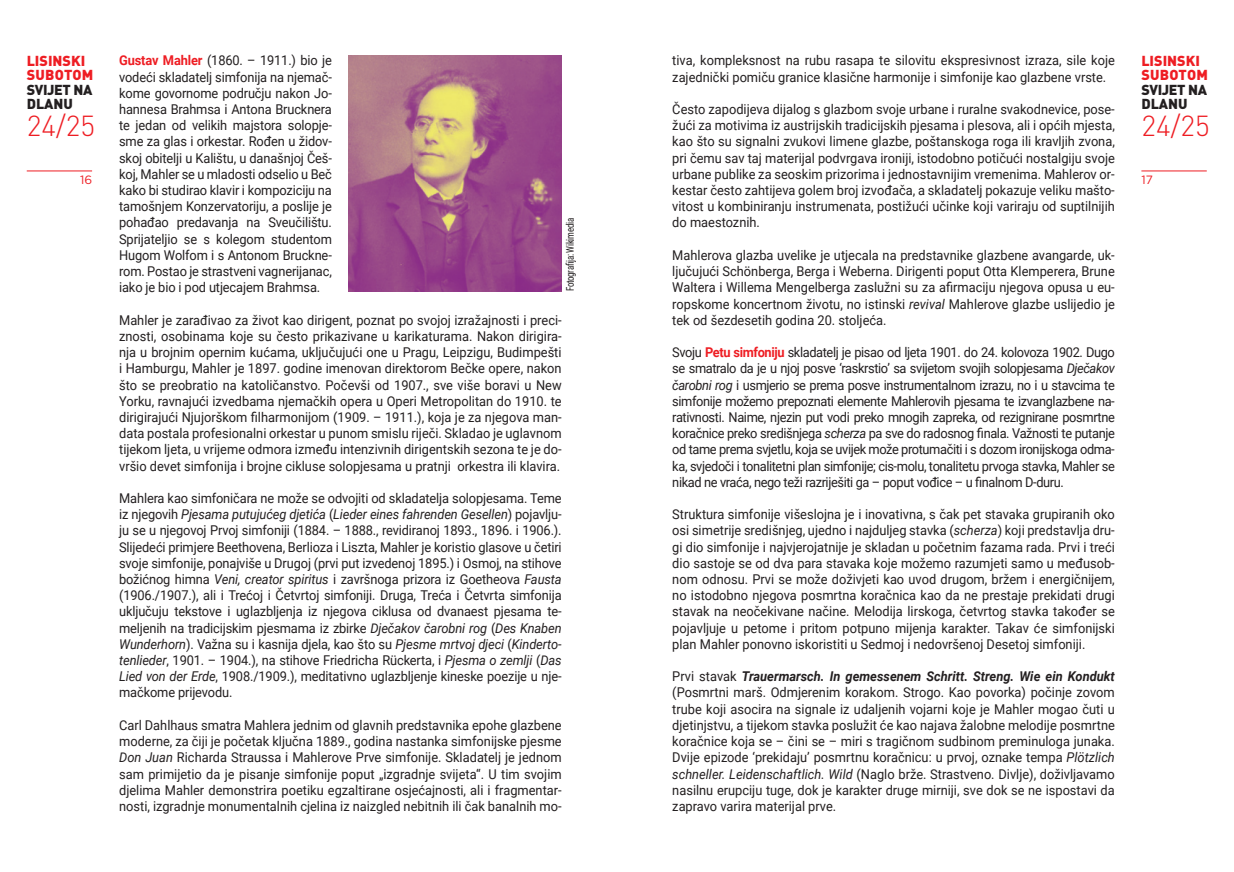
<style>
.page{position:relative;width:1234px;height:872px;background:#fff}
.page>*{position:absolute;margin:0;border:0;box-sizing:border-box;transform-origin:0 0}
.t1{font:300 28.5px "DIN Pro";color:#ee1d23}
.t2{font:900 14.25px/14.1px "DIN Pro";color:#ee1d23}
.t3{font:900 14.25px/14.1px "DIN Pro";letter-spacing:-.025em;color:#231f20}
.t4{font:13.5px/16.2px "Roboto";color:#231f20;text-align:justify;scale:.95 1}
.t5{font:12px "Gotham";color:#ee1d23}
.t6{font:10.5px "Roboto Condensed";letter-spacing:-.03em;color:#231f20;scale:.85 1}
.s1{font-weight:700;color:#ee1d23}
.s2{font-style:italic}
.s3{font-weight:700;font-style:italic}
</style>
<div class="page">
<hr style="left:27px;top:171px;width:65px;height:1px;background:#ee1d23">
<hr style="left:1141px;top:171px;width:65px;height:1px;background:#ee1d23">
<img style="left:349px;top:55px;width:212px;height:236px">
<p class="t4" style="left:119px;top:52px;width:225px"><span class="s1">Gustav Mahler</span> (1860. – 1911.) bio je vodeći skladatelj simfonija na njemač&shy;kome govornome području nakon Jo&shy;hannesa Brahmsa i Antona Brucknera te jedan od velikih majstora solopje&shy;sme za glas i orkestar. Rođen u židov&shy;skoj obitelji u Kalištu, u današnjoj Češ&shy;koj, Mahler se u mladosti odselio u Beč kako bi studirao klavir i kompoziciju na tamošnjem Konzervatoriju, a poslije je pohađao predavanja na Sveučilištu.<br>Sprijateljio se s kolegom studentom Hugom Wolfom i s Antonom Bruckne&shy;rom. Postao je strastveni vagnerijanac, iako je bio i pod utjecajem Brahmsa.</p>
<p class="t4" style="left:119px;top:311px;width:467px">Mahler je zarađivao za život kao dirigent, poznat po svojoj izražajnosti i preci&shy;znosti, osobinama koje su često prikazivane u karikaturama. Nakon dirigira&shy;nja u brojnim opernim kućama, uključujući one u Pragu, Leipzigu, Budimpešti i Hamburgu, Mahler je 1897. godine imenovan direktorom Bečke opere, nakon što se preobratio na katoličanstvo. Počevši od 1907., sve više boravi u New Yorku, ravnajući izvedbama njemačkih opera u Operi Metropolitan do 1910. te dirigirajući Njujorškom filharmonijom (1909. – 1911.), koja je za njegova man&shy;data postala profesionalni orkestar u punom smislu riječi. Skladao je uglavnom tijekom ljeta, u vrijeme odmora između intenzivnih dirigentskih sezona te je do&shy;vršio devet simfonija i brojne cikluse solopjesama u pratnji orkestra ili klavira.</p>
<p class="t4" style="left:119px;top:489px;width:467px">Mahlera kao simfoničara ne može se odvojiti od skladatelja solopjesama. Teme iz njegovih <span class="s2">Pjesama putujućeg djetića</span> (<span class="s2">Lieder eines fahrenden Gesellen</span>) pojavlju&shy;ju se u njegovoj Prvoj simfoniji (1884. – 1888., revidiranoj 1893., 1896. i 1906.).<br>Slijedeći primjere Beethovena, Berlioza i Liszta, Mahler je koristio glasove u četiri svoje simfonije, ponajviše u Drugoj (prvi put izvedenoj 1895.) i Osmoj, na stihove božićnog himna <span class="s2">Veni, creator spiritus</span> i završnoga prizora iz Goetheova <span class="s2">Fausta </span>(1906./1907.), ali i Trećoj i Četvrtoj simfoniji. Druga, Treća i Četvrta simfonija uključuju tekstove i uglazbljenja iz njegova ciklusa od dvanaest pjesama te&shy;meljenih na tradicijskim pjesmama iz zbirke <span class="s2">Dječakov čarobni rog</span> (<span class="s2">Des Knaben Wunderhorn</span>). Važna su i kasnija djela, kao što su <span class="s2">Pjesme mrtvoj djeci</span> (<span class="s2">Kinderto&shy;tenlieder</span>, 1901. – 1904.), na stihove Friedricha Rückerta, i <span class="s2">Pjesma o zemlji</span> (<span class="s2">Das Lied von der Erde</span>, 1908./1909.), meditativno uglazbljenje kineske poezije u nje&shy;mačkome prijevodu.</p>
<p class="t4" style="left:119px;top:716px;width:467px">Carl Dahlhaus smatra Mahlera jednim od glavnih predstavnika epohe glazbene moderne, za čiji je početak ključna 1889., godina nastanka simfonijske pjesme <span class="s2">Don Juan</span> Richarda Straussa i Mahlerove Prve simfonije. Skladatelj je jednom sam primijetio da je pisanje simfonije poput „izgradnje svijeta“. U tim svojim djelima Mahler demonstrira poetiku egzaltirane osjećajnosti, ali i fragmentar&shy;nosti, izgradnje monumentalnih cjelina iz naizgled nebitnih ili čak banalnih mo-</p>
<p class="t4" style="left:672px;top:52px;width:467px">tiva, kompleksnost na rubu rasapa te silovitu ekspresivnost izraza, sile koje zajednički pomiču granice klasične harmonije i simfonije kao glazbene vrste.</p>
<p class="t4" style="left:672px;top:101px;width:467px">Često zapodijeva dijalog s glazbom svoje urbane i ruralne svakodnevice, pose&shy;žući za motivima iz austrijskih tradicijskih pjesama i plesova, ali i općih mjesta, kao što su signalni zvukovi limene glazbe, poštanskoga roga ili kravljih zvona, pri čemu sav taj materijal podvrgava ironiji, istodobno potičući nostalgiju svoje urbane publike za seoskim prizorima i jednostavnijim vremenima. Mahlerov or&shy;kestar često zahtijeva golem broj izvođača, a skladatelj pokazuje veliku mašto&shy;vitost u kombiniranju instrumenata, postižući učinke koji variraju od suptilnijih do maestoznih.</p>
<p class="t4" style="left:672px;top:246px;width:467px">Mahlerova glazba uvelike je utjecala na predstavnike glazbene avangarde, uk&shy;ljučujući Schönberga, Berga i Weberna. Dirigenti poput Otta Klemperera, Brune Waltera i Willema Mengelberga zaslužni su za afirmaciju njegova opusa u eu&shy;ropskome koncertnom životu, no istinski <span class="s2">revival</span> Mahlerove glazbe uslijedio je tek od šezdesetih godina 20. stoljeća.</p>
<p class="t4" style="left:672px;top:344px;width:467px">Svoju <span class="s1">Petu simfoniju</span> skladatelj je pisao od ljeta 1901. do 24. kolovoza 1902. Dugo se smatralo da je u njoj posve ‘raskrstio’ sa svijetom svojih solopjesama <span class="s2">Dječakov čarobni rog</span> i usmjerio se prema posve instrumentalnom izrazu, no i u stavcima te simfonije možemo prepoznati elemente Mahlerovih pjesama te izvanglazbene na&shy;rativnosti. Naime, njezin put vodi preko mnogih zapreka, od rezignirane posmrtne koračnice preko središnjega <span class="s2">scherza</span> pa sve do radosnog finala. Važnosti te putanje od tame prema svjetlu, koja se uvijek može protumačiti i s dozom ironijskoga odma&shy;ka, svjedoči i tonalitetni plan simfonije; cis-molu, tonalitetu prvoga stavka, Mahler se nikad ne vraća, nego teži razriješiti ga – poput vođice – u finalnom D-duru.</p>
<p class="t4" style="left:672px;top:506px;width:467px">Struktura simfonije višeslojna je i inovativna, s čak pet stavaka grupiranih oko osi simetrije središnjeg, ujedno i najduljeg stavka (<span class="s2">scherza</span>) koji predstavlja dru&shy;gi dio simfonije i najvjerojatnije je skladan u početnim fazama rada. Prvi i treći dio sastoje se od dva para stavaka koje možemo razumjeti samo u međusob&shy;nom odnosu. Prvi se može doživjeti kao uvod drugom, bržem i energičnijem, no istodobno njegova posmrtna koračnica kao da ne prestaje prekidati drugi stavak na neočekivane načine. Melodija lirskoga, četvrtog stavka također se pojavljuje u petome i pritom potpuno mijenja karakter. Takav će simfonijski plan Mahler ponovno iskoristiti u Sedmoj i nedovršenoj Desetoj simfoniji.</p>
<p class="t4" style="left:672px;top:668px;width:467px">Prvi stavak <span class="s3">Trauermarsch. In gemessenem Schritt. Streng. Wie ein Kondukt </span>(Posmrtni marš. Odmjerenim korakom. Strogo. Kao povorka) počinje zovom trube koji asocira na signale iz udaljenih vojarni koje je Mahler mogao čuti u djetinjstvu, a tijekom stavka poslužit će kao najava žalobne melodije posmrtne koračnice koja se – čini se – miri s tragičnom sudbinom preminuloga junaka.<br>Dvije epizode ‘prekidaju’ posmrtnu koračnicu: u prvoj, oznake tempa <span class="s2">Plötzlich schneller. Leidenschaftlich. Wild</span> (Naglo brže. Strastveno. Divlje), doživljavamo nasilnu erupciju tuge, dok je karakter druge mirniji, sve dok se ne ispostavi da zapravo varira materijal prve.</p>
<p class="t2" style="left:27px;top:53px;width:68px">LISINSKI<br>SUBOTOM</p>
<p class="t3" style="left:27px;top:82px;width:67px">SVIJET NA<br>DLANU</p>
<h1 class="t1" style="left:27px;top:107px;width:70px">24/25</h1>
<p class="t2" style="left:1141px;top:53px;width:68px">LISINSKI<br>SUBOTOM</p>
<p class="t3" style="left:1141px;top:82px;width:67px">SVIJET NA<br>DLANU</p>
<h1 class="t1" style="left:1141px;top:107px;width:70px">24/25</h1>
<p class="t5" style="left:80px;top:172px;width:14px">16</p>
<p class="t5" style="left:1141px;top:172px;width:13px">17</p>
<p class="t6" style="left:562px;top:291px;width:88px;rotate:-90deg">Fotografija: Wikimedia</p>
</div>
